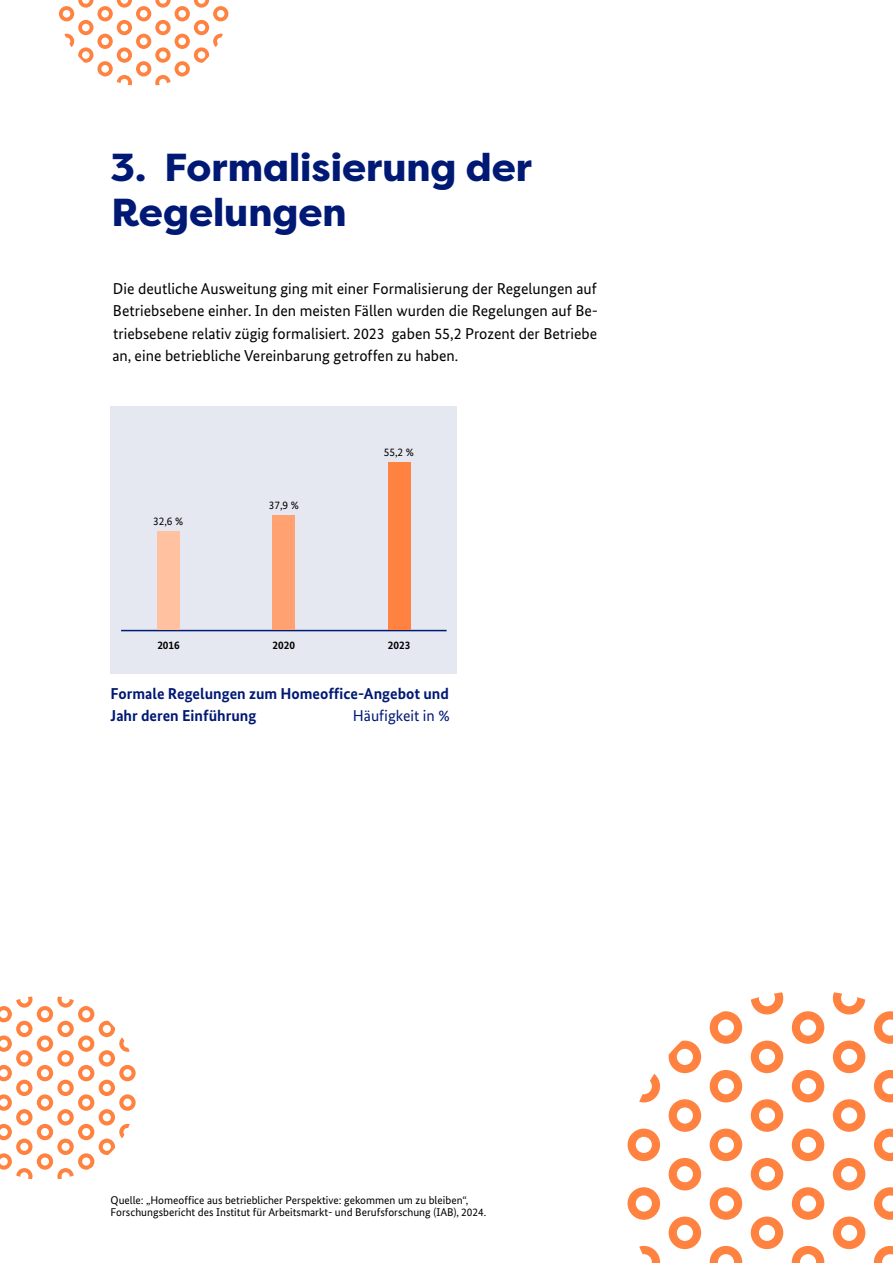
<style>
.page{position:relative;width:893px;height:1263px;background:#fff}
.page>*{position:absolute;margin:0;border:0;box-sizing:border-box;transform-origin:0 0}
.t1{font:800 39px/45px "Filson Pro";color:#001975}
.t2{font:15.75px/22.5px "Bundes Sans";color:#000;text-align:justify}
.t3{font:700 15.75px/22.5px "Bundes Sans";color:#001975}
.t4{font:15.75px "Bundes Sans";color:#001975}
.t5{font:11.25px/12px "Bundes Sans";color:#000}
.t6{font:700 11.25px "Bundes Sans";color:#000}
</style>
<div class="page">
<div style="left:111px;top:406px;width:346px;height:267px;background:#e6e8f1"></div>
<hr style="left:121px;top:630px;width:326px;height:1px;background:#001975">
<div style="left:157px;top:531px;width:23px;height:99px;background:#ffc19f"></div>
<div style="left:273px;top:515px;width:22px;height:115px;background:#ffa170"></div>
<div style="left:388px;top:463px;width:22px;height:167px;background:#ff8240"></div>
<svg style="left:628px;top:1187px;width:32px;height:33px"></svg>
<svg style="left:874px;top:1011px;width:19px;height:33px"></svg>
<svg style="left:751px;top:1099px;width:32px;height:33px"></svg>
<svg style="left:628px;top:1128px;width:32px;height:33px"></svg>
<svg style="left:833px;top:992px;width:32px;height:22px"></svg>
<svg style="left:669px;top:1040px;width:32px;height:33px"></svg>
<svg style="left:751px;top:992px;width:32px;height:22px"></svg>
<svg style="left:639px;top:1074px;width:21px;height:28px"></svg>
<svg style="left:639px;top:1246px;width:21px;height:17px"></svg>
<svg style="left:792px;top:1128px;width:32px;height:33px"></svg>
<svg style="left:710px;top:1187px;width:32px;height:33px"></svg>
<svg style="left:792px;top:1187px;width:32px;height:33px"></svg>
<svg style="left:792px;top:1246px;width:32px;height:17px"></svg>
<svg style="left:792px;top:1011px;width:32px;height:33px"></svg>
<svg style="left:710px;top:1246px;width:32px;height:17px"></svg>
<svg style="left:751px;top:1040px;width:32px;height:33px"></svg>
<svg style="left:833px;top:1040px;width:32px;height:33px"></svg>
<svg style="left:792px;top:1070px;width:32px;height:32px"></svg>
<svg style="left:751px;top:1158px;width:32px;height:32px"></svg>
<svg style="left:710px;top:1011px;width:32px;height:33px"></svg>
<svg style="left:751px;top:1216px;width:32px;height:33px"></svg>
<svg style="left:833px;top:1216px;width:32px;height:33px"></svg>
<svg style="left:874px;top:1128px;width:19px;height:33px"></svg>
<svg style="left:669px;top:1158px;width:32px;height:32px"></svg>
<svg style="left:669px;top:1216px;width:32px;height:33px"></svg>
<svg style="left:874px;top:1070px;width:19px;height:32px"></svg>
<svg style="left:874px;top:1187px;width:19px;height:33px"></svg>
<svg style="left:874px;top:1246px;width:19px;height:17px"></svg>
<svg style="left:833px;top:1158px;width:32px;height:32px"></svg>
<svg style="left:710px;top:1128px;width:32px;height:33px"></svg>
<svg style="left:833px;top:1099px;width:32px;height:33px"></svg>
<svg style="left:710px;top:1070px;width:32px;height:32px"></svg>
<svg style="left:669px;top:1099px;width:32px;height:33px"></svg>
<svg style="left:0;top:996px;width:136px;height:183px"></svg>
<svg style="left:59px;top:0;width:169px;height:85px"></svg>
<h1 class="t1" style="left:110px;top:146px;width:423px">3. Formalisierung der<br>Regelungen</h1>
<p class="t2" style="left:112px;top:277px;width:487px">Die deutliche Ausweitung ging mit einer Formalisierung der Regelungen auf Betriebsebene einher. In den meisten Fällen wurden die Regelungen auf Be&shy;triebsebene relativ zügig formalisiert. 2023 gaben 55,2 Prozent der Betriebe an, eine betriebliche Vereinbarung getroffen zu haben.</p>
<p class="t5" style="left:153px;top:515px;width:32px">32,6 %</p>
<p class="t5" style="left:269px;top:499px;width:32px">37,9 %</p>
<p class="t5" style="left:384px;top:446px;width:32px">55,2 %</p>
<p class="t6" style="left:157px;top:638px;width:24px">2016</p>
<p class="t6" style="left:273px;top:638px;width:24px">2020</p>
<p class="t6" style="left:388px;top:638px;width:24px">2023</p>
<p class="t3" style="left:111px;top:682px;width:340px">Formale Regelungen zum Homeoffice-Angebot und<br>Jahr deren Einführung</p>
<p class="t4" style="left:353px;top:707px;width:99px">Häufigkeit in %</p>
<p class="t5" style="left:111px;top:1194px;width:377px">Quelle: „Homeoffice aus betrieblicher Perspektive: gekommen um zu bleiben“,<br>Forschungsbericht des Institut für Arbeitsmarkt- und Berufsforschung (IAB), 2024.</p>
</div>
